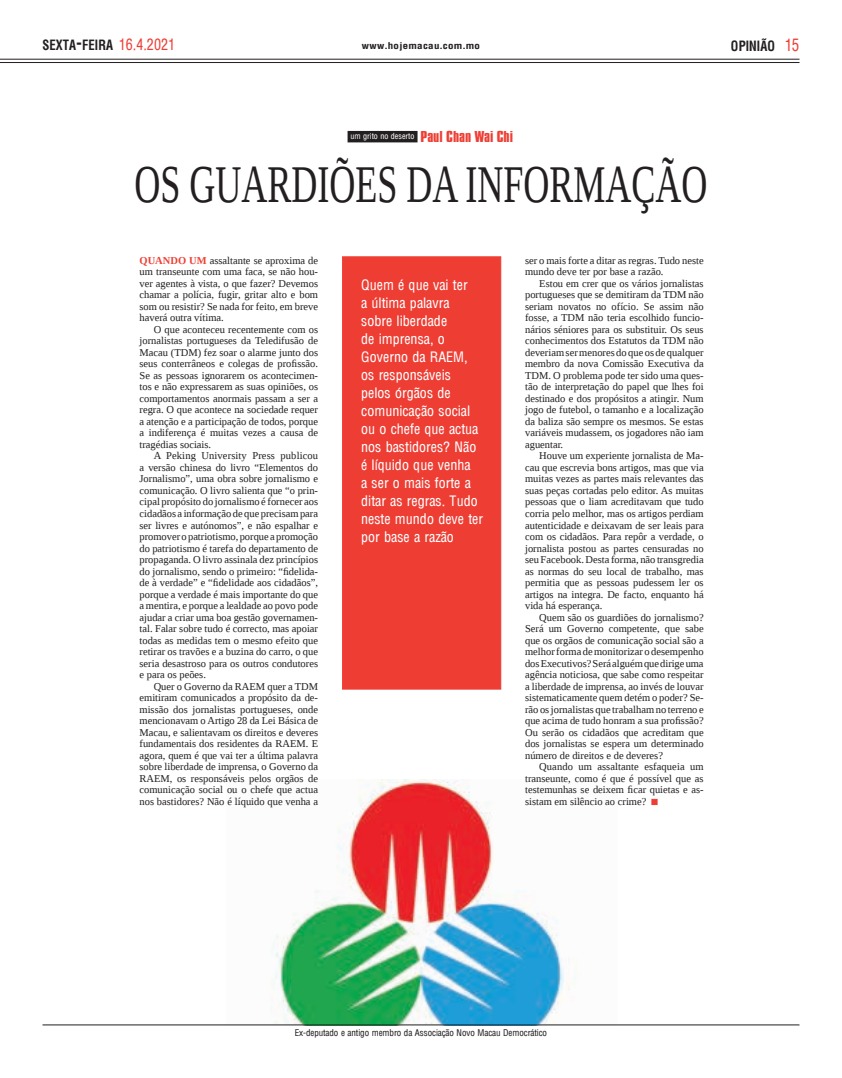
<style>
.page{position:relative;width:842px;height:1078px;background:#fff}
.page>*{position:absolute;margin:0;border:0;box-sizing:border-box;transform-origin:0 0}
.Titulo-OP{font:52.8px "Liberation Serif";color:#231f20;scale:.68 1}
.Destaque-OP{font:14px/18px "Arena Condensed";color:#fff}
.numero-pag{font:700 condensed 13.9px "Arena";color:#231f20;scale:.91 1}
.t1{font:13.5px "Compacta BT";color:#ee3e34;scale:1.33 1}
.Texto_1{font:10.5px/11.5px "Liberation Serif";color:#231f20;text-align:justify}
.Legenda{font:9px "Arena Condensed";letter-spacing:-.01em;color:#231f20}
.t2{font:700 condensed 9px "Arena";letter-spacing:.025em;color:#231f20;scale:1.22 1}
.t3{font:8px "Arena Condensed";color:#fff}
.s1{font-size:19.8px}
.s2{font-family:"Arena Condensed";font-weight:400;font-stretch:normal;font-size:15.4px;color:#ee3e34}
.s3{font-family:"Arena Condensed";font-weight:400;font-stretch:normal;font-size:16.5px;color:#ee3e34}
.s4{font-weight:700;color:#ee3e34}
</style>
<div class="page">
<img style="left:273px;top:779px;width:297px;height:245px">
<div style="left:342px;top:256px;width:159px;height:433px;background:#ee3e34;border:1px solid #ee3e34"></div>
<hr style="left:0;top:59px;width:799px;height:1px;background:#231f20">
<hr style="left:0;top:62px;width:799px;height:1px;background:#231f20">
<div style="left:348px;top:131px;width:69px;height:11px;background:#231f20"></div>
<hr style="left:43px;top:1024px;width:756px;height:1px;background:#231f20">
<svg style="left:652px;top:798px;width:5px;height:6px"></svg>
<p class="numero-pag" style="left:42px;top:36px;width:147px">SEXTA<span class="s1">-</span>FEIRA <span class="s2">16.4.2021</span></p>
<p class="t2" style="left:362px;top:41px;width:98px">www.hojemacau.com.mo</p>
<p class="numero-pag" style="left:731px;top:37px;width:77px">OPINIÃO <span class="s3">15</span></p>
<p class="t3" style="left:351px;top:132px;width:65px">um grito no deserto</p>
<p class="t1" style="left:420px;top:129px;width:71px">Paul Chan Wai Chi</p>
<p class="Titulo-OP" style="left:134px;top:150px;width:844px">OS GUARDIÕES DA INFORMAÇÃO</p>
<p class="Texto_1" style="left:140px;top:254px;width:180px"><span class="s4">QUANDO UM</span> assaltante se aproxima de um transeunte com uma faca, se não hou&shy;ver agentes à vista, o que fazer? Devemos chamar a polícia, fugir, gritar alto e bom som ou resistir? Se nada for feito, em breve haverá outra vítima.</p>
<p class="Texto_1" style="left:140px;top:323px;width:180px;text-indent:14px">O que aconteceu recentemente com os jornalistas portugueses da Teledifusão de Macau (TDM) fez soar o alarme junto dos seus conterrâneos e colegas de profissão.<br>Se as pessoas ignorarem os acontecimen&shy;tos e não expressarem as suas opiniões, os comportamentos anormais passam a ser a regra. O que acontece na sociedade requer a atenção e a participação de todos, porque a indiferença é muitas vezes a causa de tragédias sociais.</p>
<p class="Texto_1" style="left:140px;top:450px;width:180px;text-indent:14px">A Peking University Press publicou a versão chinesa do livro “Elementos do Jornalismo”, uma obra sobre jornalismo e comunicação. O livro salienta que “o prin&shy;cipal propósito do jornalismo é fornecer aos cidadãos a informação de que precisam para ser livres e autónomos”, e não espalhar e promover o patriotismo, porque a promoção do patriotismo é tarefa do departamento de propaganda. O livro assinala dez princípios do jornalismo, sendo o primeiro: “fidelida&shy;de à verdade” e “fidelidade aos cidadãos”, porque a verdade é mais importante do que a mentira, e porque a lealdade ao povo pode ajudar a criar uma boa gestão governamen&shy;tal. Falar sobre tudo é correcto, mas apoiar todas as medidas tem o mesmo efeito que retirar os travões e a buzina do carro, o que seria desastroso para os outros condutores e para os peões.</p>
<p class="Texto_1" style="left:140px;top:680px;width:180px;text-indent:14px">Quer o Governo da RAEM quer a TDM emitiram comunicados a propósito da de&shy;missão dos jornalistas portugueses, onde mencionavam o Artigo 28 da Lei Básica de Macau, e salientavam os direitos e deveres fundamentais dos residentes da RAEM. E agora, quem é que vai ter a última palavra sobre liberdade de imprensa, o Governo da RAEM, os responsáveis pelos orgãos de comunicação social ou o chefe que actua nos bastidores? Não é líquido que venha a</p>
<p class="Destaque-OP" style="left:361px;top:275px;width:123px">Quem é que vai ter<br>a última palavra sobre liberdade<br>de imprensa, o<br>Governo da RAEM, os responsáveis pelos órgãos de comunicação social ou o chefe que actua nos bastidores? Não é líquido que venha<br>a ser o mais forte a ditar as regras. Tudo neste mundo deve ter por base a razão</p>
<p class="Texto_1" style="left:525px;top:254px;width:180px">ser o mais forte a ditar as regras. Tudo neste mundo deve ter por base a razão.</p>
<p class="Texto_1" style="left:525px;top:277px;width:180px;text-indent:14px">Estou em crer que os vários jornalistas portugueses que se demitiram da TDM não seriam novatos no ofício. Se assim não fosse, a TDM não teria escolhido funcio&shy;nários séniores para os substituir. Os seus conhecimentos dos Estatutos da TDM não deveriam ser menores do que os de qualquer membro da nova Comissão Executiva da TDM. O problema pode ter sido uma ques&shy;tão de interpretação do papel que lhes foi destinado e dos propósitos a atingir. Num jogo de futebol, o tamanho e a localização da baliza são sempre os mesmos. Se estas variáveis mudassem, os jogadores não iam aguentar.</p>
<p class="Texto_1" style="left:525px;top:450px;width:180px;text-indent:14px">Houve um experiente jornalista de Ma&shy;cau que escrevia bons artigos, mas que via muitas vezes as partes mais relevantes das suas peças cortadas pelo editor. As muitas pessoas que o liam acreditavam que tudo corria pelo melhor, mas os artigos perdiam autenticidade e deixavam de ser leais para com os cidadãos. Para repôr a verdade, o jornalista postou as partes censuradas no seu Facebook. Desta forma, não transgredia as normas do seu local de trabalho, mas permitia que as pessoas pudessem ler os artigos na integra. De facto, enquanto há vida há esperança.</p>
<p class="Texto_1" style="left:525px;top:611px;width:180px;text-indent:14px">Quem são os guardiões do jornalismo?<br>Será um Governo competente, que sabe que os orgãos de comunicação social são a melhor forma de monitorizar o desempenho dos Executivos? Será alguém que dirige uma agência noticiosa, que sabe como respeitar a liberdade de imprensa, ao invés de louvar sistematicamente quem detém o poder? Se&shy;rão os jornalistas que trabalham no terreno e que acima de tudo honram a sua profissão?<br>Ou serão os cidadãos que acreditam que dos jornalistas se espera um determinado número de direitos e de deveres?</p>
<p class="Texto_1" style="left:525px;top:760px;width:180px;text-indent:14px">Quando um assaltante esfaqueia um transeunte, como é que é possível que as testemunhas se deixem ficar quietas e as&shy;sistam em silêncio ao crime?</p>
<p class="Legenda" style="left:295px;top:1026px;width:254px">Ex-deputado e antigo membro da Associação Novo Macau Democrático</p>
</div>
